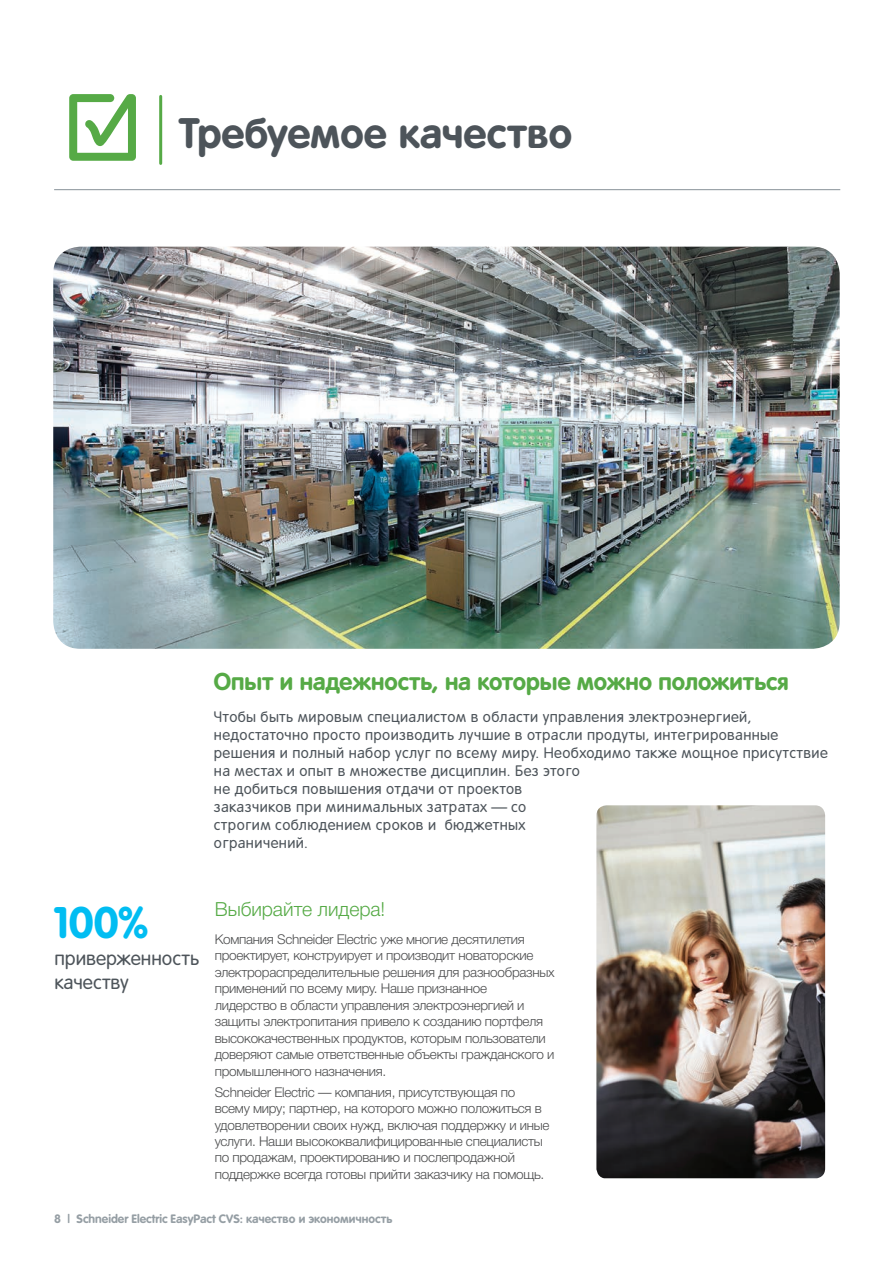
<style>
.page{position:relative;width:894px;height:1263px;background:#fff}
.page>*{position:absolute;margin:0;border:0;box-sizing:border-box;transform-origin:0 0}
.t1{font:700 43.5px "Rotonda";color:#01bdf2}
.t2{font:700 42px "Rotonda";color:#4d545a}
.t3{font:700 24px "Rotonda";color:#56aa46}
.t4{font:19.5px/24px "Rotonda";color:#4d545a}
.t5{font:300 19.5px "Helvetica Neue Cyr";letter-spacing:-.005em;color:#56aa46}
.t6{font:15px/18px "Rotonda";letter-spacing:.025em;color:#4d545a}
.t7{font:300 13.5px/16.5px "Helvetica Neue Cyr";letter-spacing:-.02em;color:#4b4c4d}
.t8{font:700 12px "Rotonda";color:#959ea4}
</style>
<div class="page">
<img style="left:53px;top:247px;width:786px;height:402px">
<img style="left:596px;top:805px;width:228px;height:373px">
<svg style="left:69px;top:94px;width:67px;height:67px"></svg>
<hr style="left:159px;top:96px;width:3px;height:67px;background:#56aa46">
<hr style="left:54px;top:189px;width:785px;height:1px;background:#959ea4">
<h2 class="t2" style="left:179px;top:115px;width:394px">Требуемое качество</h2>
<h3 class="t3" style="left:214px;top:672px;width:576px">Опыт и надежность, на которые можно положиться</h3>
<p class="t6" style="left:214px;top:709px;width:615px">Чтобы быть мировым специалистом в области управления электроэнергией, недостаточно просто производить лучшие в отрасли продуты, интегрированные решения и полный набор услуг по всему миру. Необходимо также мощное присутствие на местах и опыт в множестве дисциплин. Без этого<br>не добиться повышения отдачи от проектов<br>заказчиков при минимальных затратах — со<br>строгим соблюдением сроков и бюджетных<br>ограничений.</p>
<h1 class="t1" style="left:53px;top:904px;width:97px">100%</h1>
<h3 class="t4" style="left:54px;top:948px;width:146px">приверженность качеству</h3>
<h3 class="t5" style="left:215px;top:902px;width:172px">Выбирайте лидера!</h3>
<p class="t7" style="left:215px;top:932px;width:341px">Компания Schneider Electric уже многие десятилетия проектирует, конструирует и производит новаторские электрораспределительные решения для разнообразных применений по всему миру. Наше признанное<br>лидерство в области управления электроэнергией и защиты электропитания привело к созданию портфеля высококачественных продуктов, которым пользователи доверяют самые ответственные объекты гражданского и промышленного назначения.</p>
<p class="t7" style="left:215px;top:1085px;width:336px">Schneider Electric — компания, присутствующая по всему миру; партнер, на которого можно положиться в удовлетворении своих нужд, включая поддержку и иные услуги. Наши высококвалифицированные специалисты по продажам, проектированию и послепродажной поддержке всегда готовы прийти заказчику на помощь.</p>
<p class="t8" style="left:54px;top:1214px;width:340px">8 | Schneider Electric EasyPact CVS: качество и экономичность</p>
</div>
